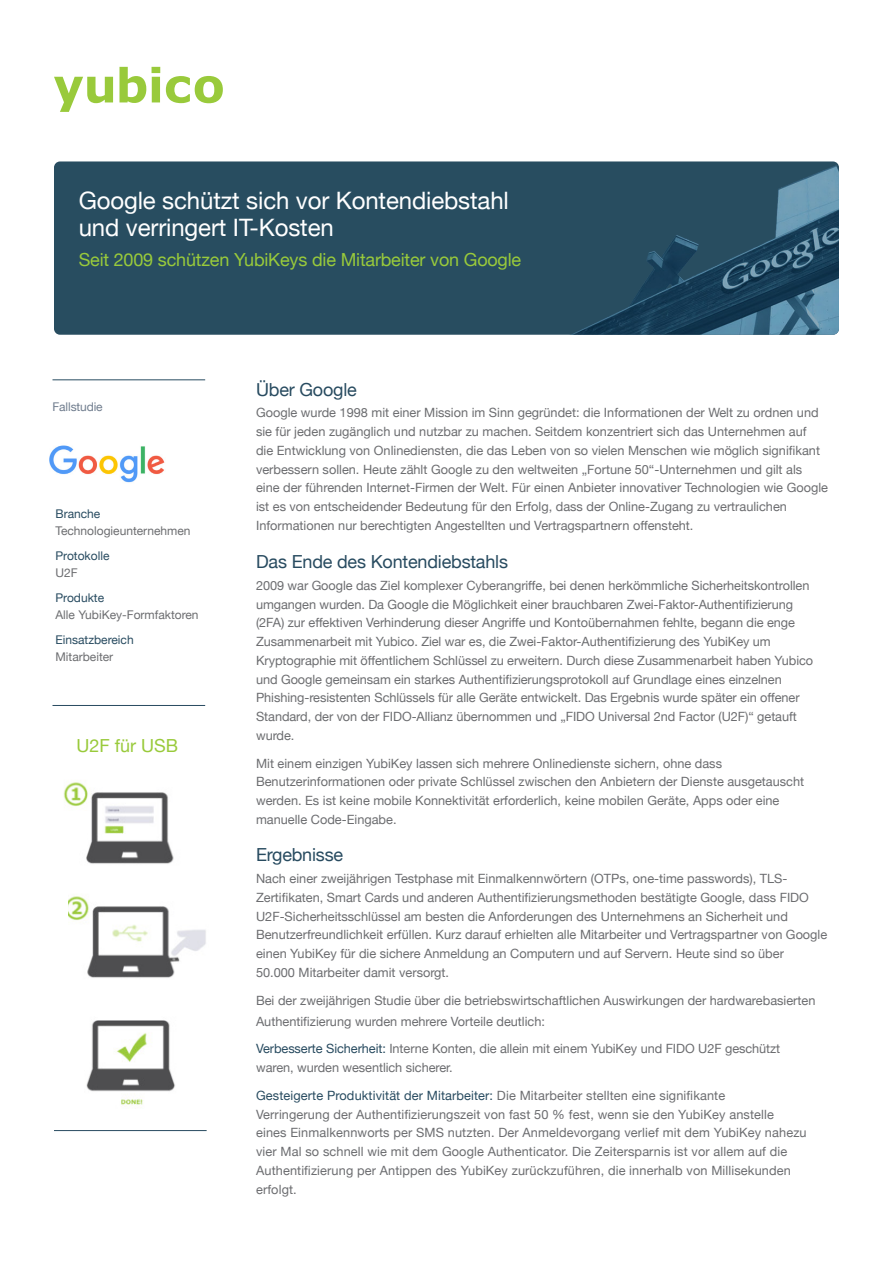
<style>
.page{position:relative;width:893px;height:1263px;background:#fff}
.page>*{position:absolute;margin:0;border:0;box-sizing:border-box;transform-origin:0 0}
.case_study_page_head{font:24px/27px "Helvetica Neue";letter-spacing:-.005em;color:#fff}
.header_body{font:18px "Helvetica Neue";letter-spacing:-.01em;color:#99ca3b}
.case_study_tight_hea{font:18px "Helvetica Neue";letter-spacing:-.01em;color:#284b60}
.body{font:18px "Helvetica Neue";color:#99ca3b}
.case_study_tight_bod{font:12.75px/18.8px "Helvetica Neue";color:#6c6d70}
.body-2{font:12px/16.5px "Helvetica Neue";color:#6c6d70}
.body-3{font:12px/16.5px "Helvetica Neue";color:#284b60}
.header_body-2{font:12px "Helvetica Neue";letter-spacing:-.01em;color:#707d8e}
.s1{color:#284b60}
.s2{color:#6c6d70}
</style>
<div class="page">
<img style="left:50px;top:445px;width:115px;height:38px">
<div style="left:54px;top:161px;width:785px;height:174px;background:#284d60;border-radius:6px"></div>
<img style="left:102px;top:161px;width:737px;height:174px">
<svg style="left:54px;top:77px;width:59px;height:35px"></svg>
<svg style="left:119px;top:67px;width:27px;height:36px"></svg>
<svg style="left:152px;top:67px;width:8px;height:35px"></svg>
<svg style="left:166px;top:76px;width:57px;height:27px"></svg>
<img style="left:63px;top:782px;width:111px;height:82px">
<img style="left:69px;top:896px;width:137px;height:82px">
<img style="left:85px;top:1020px;width:93px;height:112px">
<hr style="left:54px;top:1130px;width:153px;height:1px;background:#284b60">
<hr style="left:52px;top:380px;width:153px;height:1px;background:#284b60">
<hr style="left:52px;top:705px;width:153px;height:1px;background:#284b60">
<p class="case_study_page_head" style="left:79px;top:188px;width:432px">Google schützt sich vor Kontendiebstahl und verringert IT-Kosten</p>
<p class="header_body" style="left:79px;top:246px;width:444px">Seit 2009 schützen YubiKeys die Mitarbeiter von Google</p>
<p class="header_body-2" style="left:52px;top:398px;width:52px">Fallstudie</p>
<p class="body-2" style="left:55px;top:506px;width:137px"><span class="s1">Branche<br></span>Technologieunternehmen</p>
<p class="body-3" style="left:55px;top:548px;width:56px">Protokolle<br><span class="s2">U2F</span></p>
<p class="body-2" style="left:55px;top:590px;width:145px"><span class="s1">Produkte<br></span>Alle YubiKey-Formfaktoren</p>
<p class="body-3" style="left:55px;top:632px;width:80px">Einsatzbereich<br><span class="s2">Mitarbeiter</span></p>
<p class="body" style="left:77px;top:732px;width:103px">U2F für USB</p>
<p class="case_study_tight_hea" style="left:256px;top:376px;width:102px">Über Google</p>
<p class="case_study_tight_bod" style="left:256px;top:404px;width:573px">Google wurde 1998 mit einer Mission im Sinn gegründet: die Informationen der Welt zu ordnen und sie für jeden zugänglich und nutzbar zu machen. Seitdem konzentriert sich das Unternehmen auf<br>die Entwicklung von Onlinediensten, die das Leben von so vielen Menschen wie möglich signifikant verbessern sollen. Heute zählt Google zu den weltweiten „Fortune 50“-Unternehmen und gilt als eine der führenden Internet-Firmen der Welt. Für einen Anbieter innovativer Technologien wie Google ist es von entscheidender Bedeutung für den Erfolg, dass der Online-Zugang zu vertraulichen Informationen nur berechtigten Angestellten und Vertragspartnern offensteht.</p>
<p class="case_study_tight_hea" style="left:256px;top:549px;width:254px">Das Ende des Kontendiebstahls</p>
<p class="case_study_tight_bod" style="left:256px;top:577px;width:559px">2009 war Google das Ziel komplexer Cyberangriffe, bei denen herkömmliche Sicherheitskontrollen umgangen wurden. Da Google die Möglichkeit einer brauchbaren Zwei-Faktor-Authentifizierung (2FA) zur effektiven Verhinderung dieser Angriffe und Kontoübernahmen fehlte, begann die enge Zusammenarbeit mit Yubico. Ziel war es, die Zwei-Faktor-Authentifizierung des YubiKey um Kryptographie mit öffentlichem Schlüssel zu erweitern. Durch diese Zusammenarbeit haben Yubico und Google gemeinsam ein starkes Authentifizierungsprotokoll auf Grundlage eines einzelnen Phishing-resistenten Schlüssels für alle Geräte entwickelt. Das Ergebnis wurde später ein offener Standard, der von der FIDO-Allianz übernommen und „FIDO Universal 2nd Factor (U2F)“ getauft wurde.</p>
<p class="case_study_tight_bod" style="left:256px;top:754px;width:550px">Mit einem einzigen YubiKey lassen sich mehrere Onlinedienste sichern, ohne dass Benutzerinformationen oder private Schlüssel zwischen den Anbietern der Dienste ausgetauscht werden. Es ist keine mobile Konnektivität erforderlich, keine mobilen Geräte, Apps oder eine manuelle Code-Eingabe.</p>
<p class="case_study_tight_hea" style="left:256px;top:842px;width:89px">Ergebnisse</p>
<p class="case_study_tight_bod" style="left:256px;top:870px;width:573px">Nach einer zweijährigen Testphase mit Einmalkennwörtern (OTPs, one-time passwords), TLS-Zertifikaten, Smart Cards und anderen Authentifizierungsmethoden bestätigte Google, dass FIDO U2F-Sicherheitsschlüssel am besten die Anforderungen des Unternehmens an Sicherheit und Benutzerfreundlichkeit erfüllen. Kurz darauf erhielten alle Mitarbeiter und Vertragspartner von Google einen YubiKey für die sichere Anmeldung an Computern und auf Servern. Heute sind so über<br>50.000 Mitarbeiter damit versorgt.</p>
<p class="case_study_tight_bod" style="left:256px;top:990px;width:561px;line-height:21px">Bei der zweijährigen Studie über die betriebswirtschaftlichen Auswirkungen der hardwarebasierten<br>Authentifizierung wurden mehrere Vorteile deutlich:</p>
<p class="case_study_tight_bod" style="left:256px;top:1040px;width:526px"><span class="s1">Verbesserte Sicherheit:</span> Interne Konten, die allein mit einem YubiKey und FIDO U2F geschützt waren, wurden wesentlich sicherer.</p>
<p class="case_study_tight_bod" style="left:256px;top:1087px;width:552px"><span class="s1">Gesteigerte Produktivität der Mitarbeiter:</span> Die Mitarbeiter stellten eine signifikante<br>Verringerung der Authentifizierungszeit von fast 50 % fest, wenn sie den YubiKey anstelle eines Einmalkennworts per SMS nutzten. Der Anmeldevorgang verlief mit dem YubiKey nahezu vier Mal so schnell wie mit dem Google Authenticator. Die Zeitersparnis ist vor allem auf die Authentifizierung per Antippen des YubiKey zurückzuführen, die innerhalb von Millisekunden erfolgt.</p>
</div>
